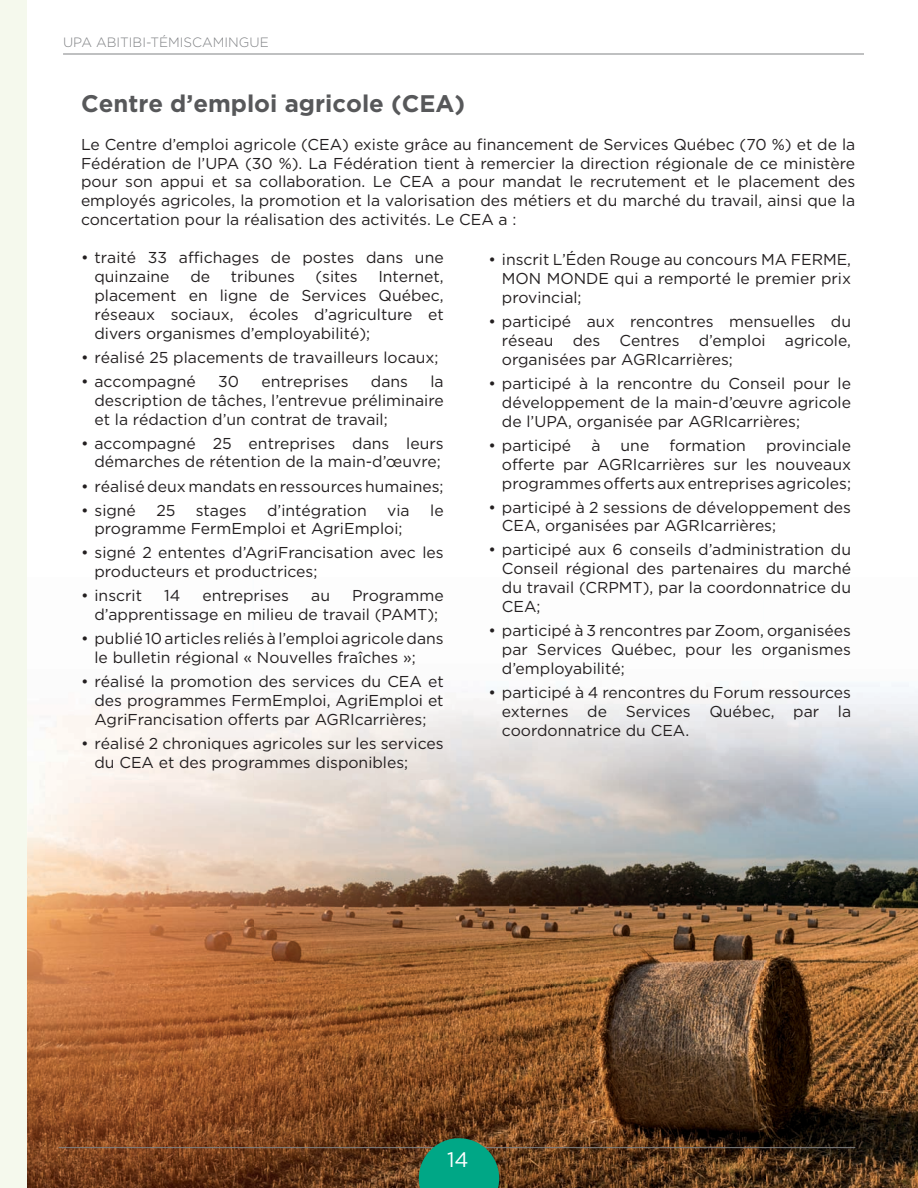
<style>
.page{position:relative;width:918px;height:1188px;background:#fff}
.page>*{position:absolute;margin:0;border:0;box-sizing:border-box;transform-origin:0 0}
.t1{font:700 24px "Gotham";color:#57585a}
.t2{font:21px "Gotham";color:#fff}
.t3{font:15.75px/18.9px "Gotham";color:#231f20;text-align:justify}
.t4{font:300 13.5px "Gotham";color:#808285}
</style>
<div class="page">
<img style="left:27px;top:683px;width:891px;height:505px">
<div style="left:0;top:0;width:27px;height:1188px;background:#f5f9ed"></div>
<hr style="left:63px;top:54px;width:801px;height:1px;background:#808285">
<hr style="left:59px;top:1147px;width:796px;height:1px;background:#808285">
<svg style="left:419px;top:1138px;width:80px;height:50px;background:#139574"></svg>
<p class="t4" style="left:63px;top:35px;width:207px">UPA ABITIBI-TÉMISCAMINGUE</p>
<h1 class="t1" style="left:81px;top:89px;width:386px">Centre d’emploi agricole (CEA)</h1>
<p class="t3" style="left:81px;top:134px;width:776px">le centre d’emploi agricole (cea) existe grâce au financement de services Québec (70 %) et de la Fédération de l’upa (30 %). la Fédération tient à remercier la direction régionale de ce ministère pour son appui et sa collaboration. le cea a pour mandat le recrutement et le placement des employés agricoles, la promotion et la valorisation des métiers et du marché du travail, ainsi que la concertation pour la réalisation des activités. le cea a :</p>
<p class="t3" style="left:502px;top:250px;width:351px;text-indent:-14px">• inscrit l’éden rouge au concours Ma FerMe, Mon Monde qui a remporté le premier prix provincial;</p>
<p class="t3" style="left:502px;top:312px;width:351px;text-indent:-13px">• participé aux rencontres mensuelles du réseau des centres d’emploi agricole, organisées par agricarrières;</p>
<p class="t3" style="left:502px;top:374px;width:351px;text-indent:-13px">• participé à la rencontre du conseil pour le développement de la main-d’œuvre agricole de l’upa, organisée par agricarrières;</p>
<p class="t3" style="left:488px;top:435px;width:84px">• participé</p>
<p class="t3" style="left:591px;top:435px;width:11px">à</p>
<p class="t3" style="left:621px;top:435px;width:30px">une</p>
<p class="t3" style="left:669px;top:435px;width:78px">formation</p>
<p class="t3" style="left:94px;top:248px;width:351px;text-indent:-13px">• traité 33 affichages de postes dans une quinzaine</p>
<p class="t3" style="left:190px;top:267px;width:21px">de</p>
<p class="t3" style="left:231px;top:267px;width:65px">tribunes</p>
<p class="t3" style="left:316px;top:267px;width:43px">(sites</p>
<p class="t3" style="left:94px;top:267px;width:351px;text-indent:284px">internet, placement en ligne de services Québec, réseaux sociaux, écoles d’agriculture et divers organismes d’employabilité);</p>
<p class="t3" style="left:81px;top:347px;width:359px">• réalisé 25 placements de travailleurs locaux;</p>
<p class="t3" style="left:81px;top:371px;width:116px">• accompagné</p>
<p class="t3" style="left:218px;top:371px;width:22px">30</p>
<p class="t3" style="left:261px;top:371px;width:89px">entreprises</p>
<p class="t3" style="left:371px;top:371px;width:39px">dans</p>
<p class="t3" style="left:94px;top:371px;width:351px;text-indent:336px">la description de tâches, l’entrevue préliminaire et la rédaction d’un contrat de travail;</p>
<p class="t3" style="left:81px;top:433px;width:364px;text-align:right">• accompagné 25 entreprises dans leurs démarches de rétention de la main-d’œuvre;</p>
<p class="t3" style="left:81px;top:476px;width:364px">• réalisé deux mandats en ressources humaines;</p>
<p class="t3" style="left:81px;top:500px;width:56px">• signé</p>
<p class="t3" style="left:156px;top:500px;width:21px">25</p>
<p class="t3" style="left:196px;top:500px;width:52px">stages</p>
<p class="t3" style="left:267px;top:500px;width:101px">d’intégration</p>
<p class="t3" style="left:387px;top:500px;width:24px">via</p>
<p class="t3" style="left:430px;top:500px;width:15px">le</p>
<p class="t3" style="left:94px;top:519px;width:310px">programme Fermemploi et agriemploi;</p>
<p class="t3" style="left:94px;top:543px;width:351px;text-indent:-13px">• signé 2 ententes d’agriFrancisation avec les producteurs et productrices;</p>
<p class="t3" style="left:81px;top:586px;width:63px">• inscrit</p>
<p class="t3" style="left:164px;top:586px;width:18px">14</p>
<p class="t3" style="left:202px;top:586px;width:88px">entreprises</p>
<p class="t3" style="left:311px;top:586px;width:20px">au</p>
<p class="t3" style="left:502px;top:435px;width:351px;text-indent:264px">provinciale offerte par agricarrières sur les nouveaux programmes offerts aux entreprises agricoles;</p>
<p class="t3" style="left:502px;top:497px;width:351px;text-indent:-13px">• participé à 2 sessions de développement des cea, organisées par agricarrières;</p>
<p class="t3" style="left:502px;top:540px;width:351px;text-indent:-13px">• participé aux 6 conseils d’administration du conseil régional des partenaires du marché du travail (crpMT), par la coordonnatrice du cea;</p>
<p class="t3" style="left:502px;top:621px;width:351px;text-indent:-13px">• participé à 3 rencontres par Zoom, organisées par services Québec, pour les organismes d’employabilité;</p>
<p class="t3" style="left:502px;top:683px;width:351px;text-indent:-13px">• participé à 4 rencontres du Forum ressources externes de services Québec, par la coordonnatrice du cea.</p>
<p class="t3" style="left:94px;top:586px;width:351px;text-indent:258px">programme d’apprentissage en milieu de travail (paMT);</p>
<p class="t3" style="left:94px;top:629px;width:351px;text-indent:-13px">• publié 10 articles reliés à l’emploi agricole dans le bulletin régional « nouvelles fraîches »;</p>
<p class="t3" style="left:94px;top:672px;width:351px;text-indent:-13px">• réalisé la promotion des services du cea et des programmes Fermemploi, agriemploi et agriFrancisation offerts par agricarrières;</p>
<p class="t3" style="left:94px;top:734px;width:351px;text-indent:-13px">• réalisé 2 chroniques agricoles sur les services du cea et des programmes disponibles;</p>
<h2 class="t2" style="left:447px;top:1148px;width:23px">14</h2>
</div>
